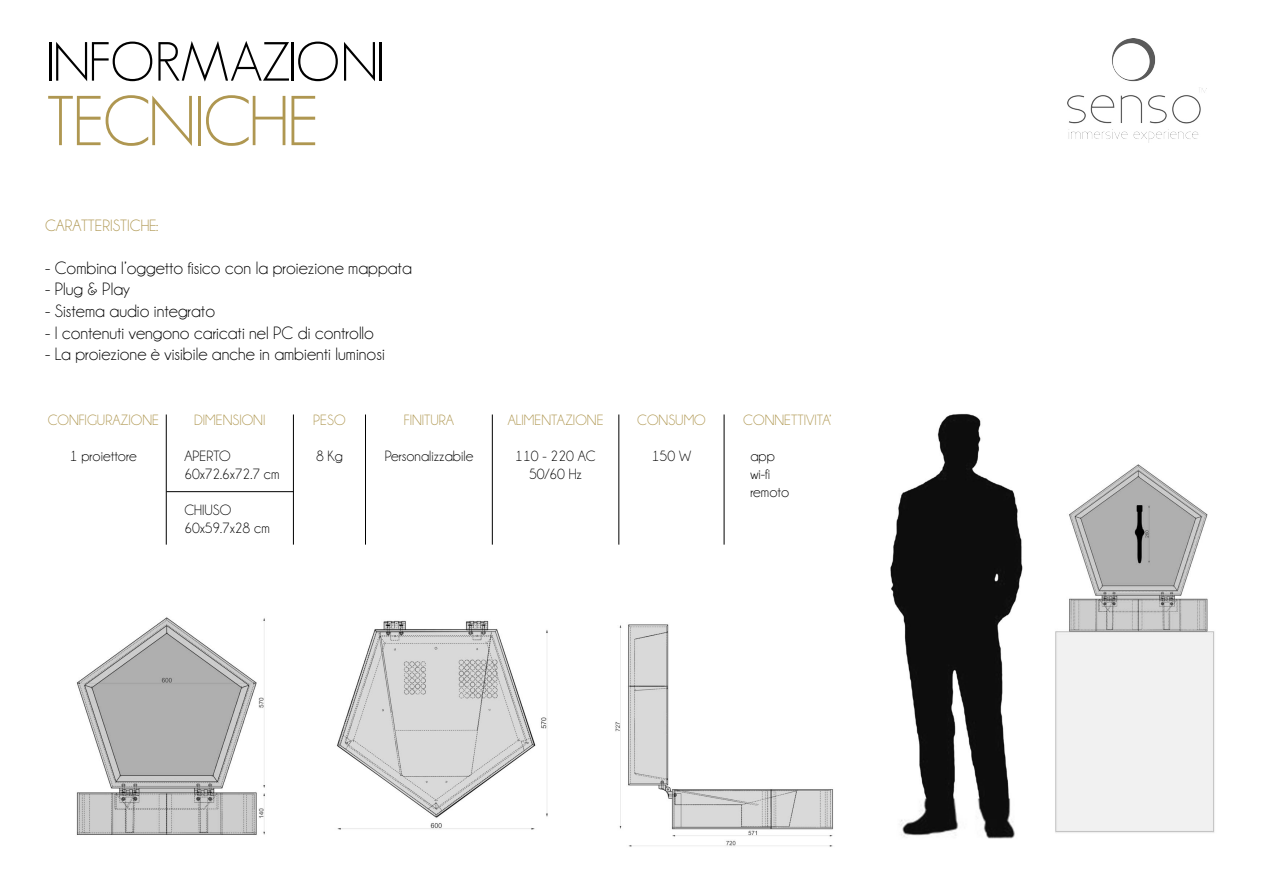
<style>
.page{position:relative;width:1263px;height:893px;background:#fff}
.page>*{position:absolute;margin:0;border:0;box-sizing:border-box;transform-origin:0 0}
.t1{font:300 69px "Geosans";letter-spacing:-.05em;color:#af9751}
.t2{font:300 54px "Geosans";letter-spacing:-.045em;color:#000}
.t3{font:18px "Champagne&Limousines";color:#000}
.t4{font:16.5px "Champagne&Limousines";color:#af9751}
.t5{font:15px/18px "Champagne&Limousines";color:#000}
.t6{font:15px "Champagne&Limousines";color:#af9751}
</style>
<div class="page">
<hr style="left:166px;top:414px;width:1px;height:131px;background:#000">
<hr style="left:293px;top:414px;width:1px;height:131px;background:#000">
<hr style="left:365px;top:414px;width:1px;height:131px;background:#000">
<hr style="left:492px;top:414px;width:1px;height:131px;background:#000">
<hr style="left:619px;top:414px;width:1px;height:131px;background:#000">
<hr style="left:724px;top:414px;width:1px;height:131px;background:#000">
<hr style="left:166px;top:491px;width:128px;height:1px;background:#000">
<img style="left:76px;top:617px;width:189px;height:218px">
<img style="left:615px;top:624px;width:218px;height:223px">
<img style="left:337px;top:620px;width:211px;height:210px">
<img style="left:890px;top:413px;width:325px;height:426px">
<img style="left:1067px;top:38px;width:139px;height:105px">
<h2 class="t2" style="left:45px;top:32px;width:342px">INFORMAZIONI</h2>
<h1 class="t1" style="left:45px;top:83px;width:276px">TECNICHE</h1>
<p class="t4" style="left:45px;top:216px;width:115px">CARATTERISTICHE:</p>
<p class="t3" style="left:45px;top:257px;width:368px">- Combina l’oggetto fisico con la proiezione mappata</p>
<p class="t3" style="left:45px;top:279px;width:86px">- Plug &amp; Play</p>
<p class="t3" style="left:45px;top:301px;width:172px">- Sistema audio integrato</p>
<p class="t3" style="left:45px;top:322px;width:330px">- I contenuti vengono caricati nel PC di controllo</p>
<p class="t3" style="left:45px;top:344px;width:341px">- La proiezione è visibile anche in ambienti luminosi</p>
<p class="t6" style="left:48px;top:411px;width:113px">CONFIGURAZIONE</p>
<p class="t5" style="left:70px;top:447px;width:68px">1 proiettore</p>
<p class="t6" style="left:194px;top:411px;width:73px">DIMENSIONI</p>
<p class="t5" style="left:184px;top:447px;width:97px">APERTO<br>60x72.6x72.7 cm</p>
<p class="t5" style="left:184px;top:501px;width:87px">CHIUSO<br>60x59.7x28 cm</p>
<p class="t6" style="left:313px;top:411px;width:34px">PESO</p>
<p class="t5" style="left:316px;top:447px;width:28px">8 Kg</p>
<p class="t6" style="left:404px;top:411px;width:52px">FINITURA</p>
<p class="t5" style="left:385px;top:447px;width:90px">Personalizzabile</p>
<p class="t6" style="left:508px;top:411px;width:97px">ALIMENTAZIONE</p>
<p class="t5" style="left:515px;top:447px;width:82px;text-align:center">110 - 220 AC<br>50/60 Hz</p>
<p class="t6" style="left:637px;top:411px;width:70px">CONSUMO</p>
<p class="t5" style="left:652px;top:447px;width:41px">150 W</p>
<p class="t6" style="left:743px;top:411px;width:90px">CONNETTIVITA’</p>
<p class="t5" style="left:750px;top:447px;width:40px">app wi-fi remoto</p>
</div>
